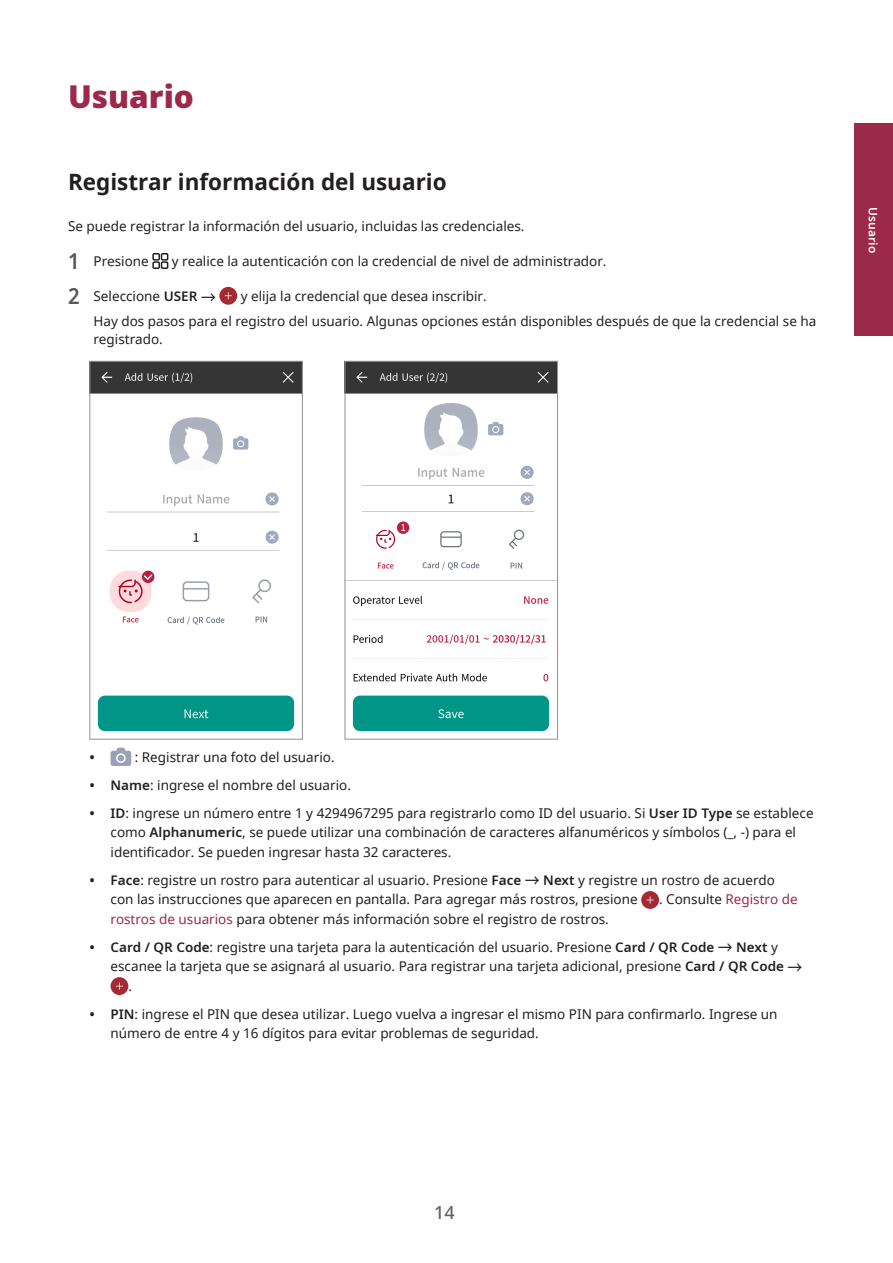
<style>
.page{position:relative;width:893px;height:1263px;background:#fff}
.page>*{position:absolute;margin:0;border:0;box-sizing:border-box;transform-origin:0 0}
.Chapter{font:900 31.5px "Noto Sans";color:#9c2949}
.Heading1{font:700 22.5px "Noto Sans";color:#231f20}
.t1{font:500 18px "Noto Sans";color:#636366}
.t2{font:16.2px "Noto Sans";color:#231f20}
.OrderList_Child{font:13.5px/19.5px "Noto Sans";color:#231f20}
.Description{font:13.5px "Noto Sans";color:#231f20}
.t3{font:13.5px "Noto Sans";color:#9c2949}
.t4{font:600 12px "Noto Sans";color:#fff}
.s1{font-weight:600;font-size:22.5px;color:#57585a}
.s2{font-weight:600}
.s3{font-family:"Noto Sans CJ Kkr";font-size:17.55px}
.s4{font-size:16.2px}
.s5{color:#231f20}
.s6{color:#9c2949}
</style>
<div class="page">
<div style="left:855px;top:123px;width:38px;height:213px;background:#9c2949"></div>
<div style="left:152px;top:253px;width:8px;height:8px;border:2px solid #231f20"></div>
<div style="left:161px;top:253px;width:7px;height:8px;border:2px solid #231f20"></div>
<div style="left:152px;top:261px;width:8px;height:8px;border:2px solid #231f20"></div>
<div style="left:161px;top:261px;width:7px;height:8px;border:2px solid #231f20"></div>
<div style="left:219px;top:287px;width:18px;height:18px;background:#a52933;border-radius:50%"></div>
<svg style="left:225px;top:292px;width:7px;height:7px"></svg>
<img style="left:91px;top:363px;width:210px;height:369px">
<div style="left:89px;top:361px;width:214px;height:379px;border:1px solid #939598"></div>
<img style="left:346px;top:363px;width:210px;height:369px">
<div style="left:344px;top:361px;width:214px;height:379px;border:1px solid #939598"></div>
<div style="left:111px;top:751px;width:20px;height:15px;background:#98a1b6;border-radius:3px"></div>
<div style="left:117px;top:748px;width:8px;height:9px;background:#98a1b6;border-radius:3px"></div>
<svg style="left:116px;top:753px;width:10px;height:10px"></svg>
<div style="left:641px;top:891px;width:18px;height:18px;background:#a52933;border-radius:50%"></div>
<svg style="left:646px;top:896px;width:8px;height:7px"></svg>
<div style="left:111px;top:977px;width:17px;height:18px;background:#a52933;border-radius:50%"></div>
<svg style="left:116px;top:982px;width:7px;height:8px"></svg>
<p class="Chapter" style="left:68px;top:72px;width:127px">Usuario</p>
<p class="Heading1" style="left:68px;top:166px;width:380px">Registrar información del usuario</p>
<p class="Description" style="left:68px;top:217px;width:458px">Se puede registrar la información del usuario, incluidas las credenciales.</p>
<p class="OrderList_Child" style="left:68px;top:251px;width:82px"><span class="s1">1</span> Presione</p>
<p class="OrderList_Child" style="left:172px;top:251px;width:436px">y realice la autenticación con la credencial de nivel de administrador.</p>
<p class="OrderList_Child" style="left:68px;top:286px;width:149px"><span class="s1">2</span> Seleccione <span class="s2">USER</span> <span class="s3">→</span></p>
<p class="OrderList_Child" style="left:241px;top:286px;width:248px">y elija la credencial que desea inscribir.</p>
<p class="OrderList_Child" style="left:94px;top:311px;width:724px;line-height:18px">Hay dos pasos para el registro del usuario. Algunas opciones están disponibles después de que la credencial se ha registrado.</p>
<p class="t4" style="left:881px;top:207px;width:47px;rotate:90deg">Usuario</p>
<p class="t2" style="left:89px;top:746px;width:8px">•</p>
<p class="OrderList_Child" style="left:135px;top:747px;width:201px">: Registrar una foto del usuario.</p>
<p class="OrderList_Child" style="left:89px;top:775px;width:263px"><span class="s4">•</span> <span class="s2">Name</span>: ingrese el nombre del usuario.</p>
<p class="OrderList_Child" style="left:111px;top:803px;width:705px;text-indent:-21px"><span class="s4">•</span> <span class="s2">ID</span>: ingrese un número entre 1 y 4294967295 para registrarlo como ID del usuario. Si <span class="s2">User ID Type</span> se establece como <span class="s2">Alphanumeric</span>, se puede utilizar una combinación de caracteres alfanuméricos y símbolos (_, -) para el identificador. Se pueden ingresar hasta 32 caracteres.</p>
<p class="OrderList_Child" style="left:111px;top:870px;width:666px;text-indent:-21px"><span class="s4">•</span> <span class="s2">Face</span>: registre un rostro para autenticar al usuario. Presione <span class="s2">Face</span> <span class="s3">→</span> <span class="s2">Next</span> y registre un rostro de acuerdo con las instrucciones que aparecen en pantalla. Para agregar más rostros, presione</p>
<p class="t3" style="left:659px;top:890px;width:140px"><span class="s5">. Consulte</span> Registro de</p>
<p class="OrderList_Child" style="left:111px;top:909px;width:500px"><span class="s6">rostros de usuarios</span> para obtener más información sobre el registro de rostros.</p>
<p class="OrderList_Child" style="left:89px;top:937px;width:690px"><span class="s4">•</span> <span class="s2">Card / QR Code</span>: registre una tarjeta para la autenticación del usuario. Presione <span class="s2">Card / QR Code</span> <span class="s3">→</span> <span class="s2">Next</span> y</p>
<p class="OrderList_Child" style="left:111px;top:956px;width:693px">escanee la tarjeta que se asignará al usuario. Para registrar una tarjeta adicional, presione <span class="s2">Card / QR Code</span> <span class="s3">→</span></p>
<p class="OrderList_Child" style="left:128px;top:976px;width:5px">.</p>
<p class="OrderList_Child" style="left:111px;top:1004px;width:669px;text-indent:-21px"><span class="s4">•</span> <span class="s2">PIN</span>: ingrese el PIN que desea utilizar. Luego vuelva a ingresar el mismo PIN para confirmarlo. Ingrese un número de entre 4 y 16 dígitos para evitar problemas de seguridad.</p>
<h3 class="t1" style="left:434px;top:1200px;width:22px">14</h3>
</div>
